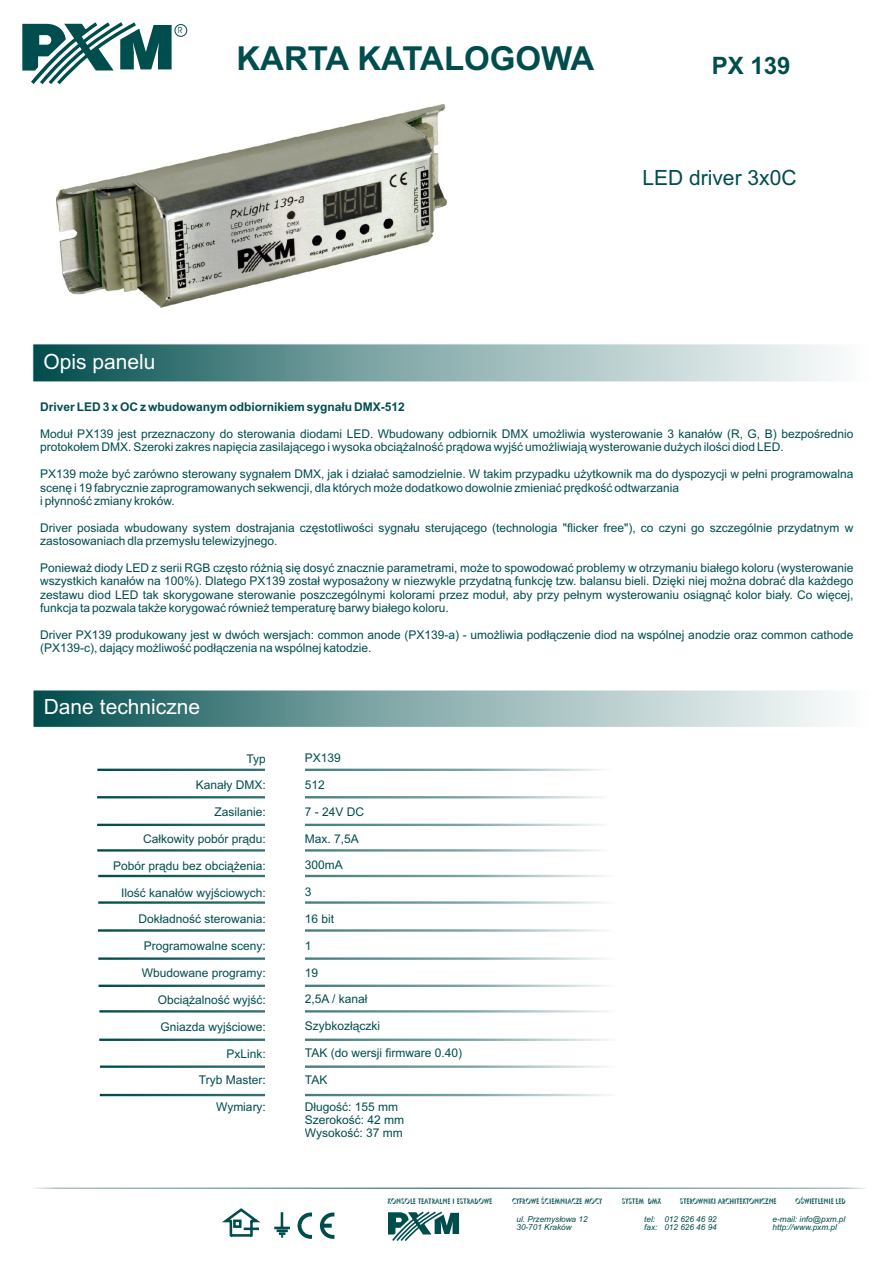
<style>
.page{position:relative;width:893px;height:1263px;background:#fff}
.page>*{position:absolute;margin:0;border:0;box-sizing:border-box;transform-origin:0 0}
.t1{font:700 33px "Arial";color:#004d4d}
.t2{font:700 24px "Arial";color:#004d4d}
.t3{font:21px "Arial";color:#fff}
.t4{font:21px "Arial";color:#004d4d}
.t5{font:12px/13.4px "Arial";color:#004d4d}
.t6{font:700 12px "Arial";color:#004d4d}
.t7{font:8.55px "Avant Garde IT Cby BT";color:#004d4d}
.t8{font:italic 8.25px/8.6px "Arial";color:#004d4d}
.t9{font:7.8px "Umbrella";letter-spacing:.015em;color:#004d4d;scale:.82 1}
</style>
<div class="page">
<svg style="left:22px;top:22px;width:150px;height:62px"></svg>
<div style="left:175px;top:24px;width:12px;height:13px;border:1px solid #004d4d;border-radius:50%"></div>
<svg style="left:32px;top:344px;width:802px;height:38px"></svg>
<div style="left:33px;top:690px;width:837px;height:37px;background:linear-gradient(to right,#0e5656,#fff)"></div>
<div style="left:33px;top:690px;width:837px;height:37px;border:1px solid #fff"></div>
<svg style="left:33px;top:1188px;width:833px;height:1px"></svg>
<svg style="left:222px;top:1208px;width:39px;height:29px"></svg>
<div style="left:233px;top:1219px;width:9px;height:9px;border:3px solid #004d4d"></div>
<hr style="left:244px;top:1227px;width:15px;height:3px;background:#004d4d">
<svg style="left:277px;top:1212px;width:11px;height:25px"></svg>
<hr style="left:274px;top:1226px;width:16px;height:3px;background:#004d4d">
<svg style="left:388px;top:1211px;width:71px;height:30px"></svg>
<svg style="left:320px;top:1212px;width:14px;height:27px"></svg>
<svg style="left:298px;top:1212px;width:14px;height:27px"></svg>
<svg style="left:98px;top:901px;width:515px;height:3px"></svg>
<svg style="left:97px;top:796px;width:513px;height:2px"></svg>
<svg style="left:97px;top:769px;width:513px;height:2px"></svg>
<svg style="left:97px;top:824px;width:512px;height:2px"></svg>
<svg style="left:97px;top:849px;width:513px;height:2px"></svg>
<svg style="left:98px;top:929px;width:515px;height:3px"></svg>
<svg style="left:98px;top:957px;width:517px;height:3px"></svg>
<svg style="left:98px;top:875px;width:516px;height:2px"></svg>
<svg style="left:99px;top:985px;width:515px;height:2px"></svg>
<svg style="left:99px;top:1010px;width:516px;height:2px"></svg>
<svg style="left:99px;top:1038px;width:517px;height:3px"></svg>
<svg style="left:100px;top:1065px;width:516px;height:3px"></svg>
<svg style="left:100px;top:1094px;width:517px;height:2px"></svg>
<div style="left:266px;top:746px;width:39px;height:436px;background:#fff"></div>
<img style="left:57px;top:104px;width:390px;height:204px">
<p class="t7" style="left:178px;top:27px;width:6px">R</p>
<h1 class="t1" style="left:236px;top:45px;width:360px">KARTA KATALOGOWA</h1>
<h2 class="t2" style="left:712px;top:57px;width:80px">PX 139</h2>
<h3 class="t4" style="left:642px;top:170px;width:156px">LED driver 3x0C</h3>
<h3 class="t3" style="left:44px;top:353px;width:114px">Opis panelu</h3>
<p class="t6" style="left:40px;top:402px;width:366px">Driver LED 3 x OC z wbudowanym odbiornikiem sygnału DMX-512</p>
<p class="t5" style="left:40px;top:428px;width:815px">Moduł PX139 jest przeznaczony do sterowania diodami LED. Wbudowany odbiornik DMX umożliwia wysterowanie 3 kanałów (R, G, B) bezpośrednio protokołem DMX. Szeroki zakres napięcia zasilającego i wysoka obciążalność prądowa wyjść umożliwiają wysterowanie dużych ilości diod LED.</p>
<p class="t5" style="left:40px;top:468px;width:815px">PX139 może być zarówno sterowany sygnałem DMX, jak i działać samodzielnie. W takim przypadku użytkownik ma do dyspozycji w pełni programowalna scenę i 19 fabrycznie zaprogramowanych sekwencji, dla których może dodatkowo dowolnie zmieniać prędkość odtwarzania<br>i płynność zmiany kroków.</p>
<p class="t5" style="left:40px;top:522px;width:815px">Driver posiada wbudowany system dostrajania częstotliwości sygnału sterującego (technologia "flicker free"), co czyni go szczególnie przydatnym w zastosowaniach dla przemysłu telewizyjnego.</p>
<p class="t5" style="left:40px;top:562px;width:815px;text-align:justify">Ponieważ diody LED z serii RGB często różnią się dosyć znacznie parametrami, może to spowodować problemy w otrzymaniu białego koloru (wysterowanie wszystkich kanałów na 100%). Dlatego PX139 został wyposażony w niezwykle przydatną funkcję tzw. balansu bieli. Dzięki niej można dobrać dla każdego zestawu diod LED tak skorygowane sterowanie poszczególnymi kolorami przez moduł, aby przy pełnym wysterowaniu osiągnąć kolor biały. Co więcej, funkcja ta pozwala także korygować również temperaturę barwy białego koloru.</p>
<p class="t5" style="left:40px;top:629px;width:815px">Driver PX139 produkowany jest w dwóch wersjach: common anode (PX139-a) - umożliwia podłączenie diod na wspólnej anodzie oraz common cathode (PX139-c), dający możliwość podłączenia na wspólnej katodzie.</p>
<h3 class="t3" style="left:44px;top:699px;width:158px">Dane techniczne</h3>
<p class="t5" style="left:247px;top:753px;width:21px">Typ</p>
<p class="t5" style="left:196px;top:780px;width:72px">Kanały DMX:</p>
<p class="t5" style="left:215px;top:806px;width:53px">Zasilanie:</p>
<p class="t5" style="left:143px;top:833px;width:124px">Całkowity pobór prądu:</p>
<p class="t5" style="left:113px;top:860px;width:154px">Pobór prądu bez obciążenia:</p>
<p class="t5" style="left:121px;top:887px;width:146px">Ilość kanałów wyjściowych:</p>
<p class="t5" style="left:138px;top:914px;width:129px">Dokładność sterowania:</p>
<p class="t5" style="left:144px;top:940px;width:124px">Programowalne sceny:</p>
<p class="t5" style="left:142px;top:967px;width:126px">Wbudowane programy:</p>
<p class="t5" style="left:158px;top:994px;width:110px">Obciążalność wyjść:</p>
<p class="t5" style="left:160px;top:1021px;width:107px">Gniazda wyjściowe:</p>
<p class="t5" style="left:227px;top:1048px;width:41px">PxLink:</p>
<p class="t5" style="left:199px;top:1074px;width:68px">Tryb Master:</p>
<p class="t5" style="left:216px;top:1101px;width:51px">Wymiary:</p>
<p class="t5" style="left:305px;top:752px;width:38px">PX139</p>
<p class="t5" style="left:305px;top:779px;width:22px">512</p>
<p class="t5" style="left:305px;top:806px;width:61px">7 - 24V DC</p>
<p class="t5" style="left:305px;top:833px;width:56px">Max. 7,5A</p>
<p class="t5" style="left:305px;top:859px;width:40px">300mA</p>
<p class="t5" style="left:305px;top:886px;width:8px">3</p>
<p class="t5" style="left:305px;top:913px;width:31px">16 bit</p>
<p class="t5" style="left:305px;top:940px;width:8px">1</p>
<p class="t5" style="left:305px;top:967px;width:15px">19</p>
<p class="t5" style="left:305px;top:993px;width:64px">2,5A / kanał</p>
<p class="t5" style="left:305px;top:1020px;width:77px">Szybkozłączki</p>
<p class="t5" style="left:305px;top:1047px;width:159px">TAK (do wersji firmware 0.40)</p>
<p class="t5" style="left:305px;top:1074px;width:24px">TAK</p>
<p class="t5" style="left:305px;top:1101px;width:101px">Długość: 155 mm<br>Szerokość: 42 mm<br>Wysokość: 37 mm</p>
<p class="t9" style="left:387px;top:1197px;width:129px">KONSOLE TEATRALNE I ESTRADOWE</p>
<p class="t9" style="left:512px;top:1197px;width:111px">CYFROWE ŚCIEMNIACZE MOCY</p>
<p class="t9" style="left:622px;top:1197px;width:49px">SYSTEM DMX</p>
<p class="t9" style="left:680px;top:1197px;width:120px">STEROWNIKI ARCHITEKTONICZNE</p>
<p class="t9" style="left:795px;top:1197px;width:63px">OŚWIETLENIE LED</p>
<p class="t8" style="left:644px;top:1215px;width:74px">tel: 012 626 46 92 fax: 012 626 46 94</p>
<p class="t8" style="left:773px;top:1215px;width:74px">e-mail: info@pxm.pl http://www.pxm.pl</p>
<p class="t8" style="left:516px;top:1215px;width:73px">ul. Przemysłowa 12<br>30-701 Kraków</p>
</div>
